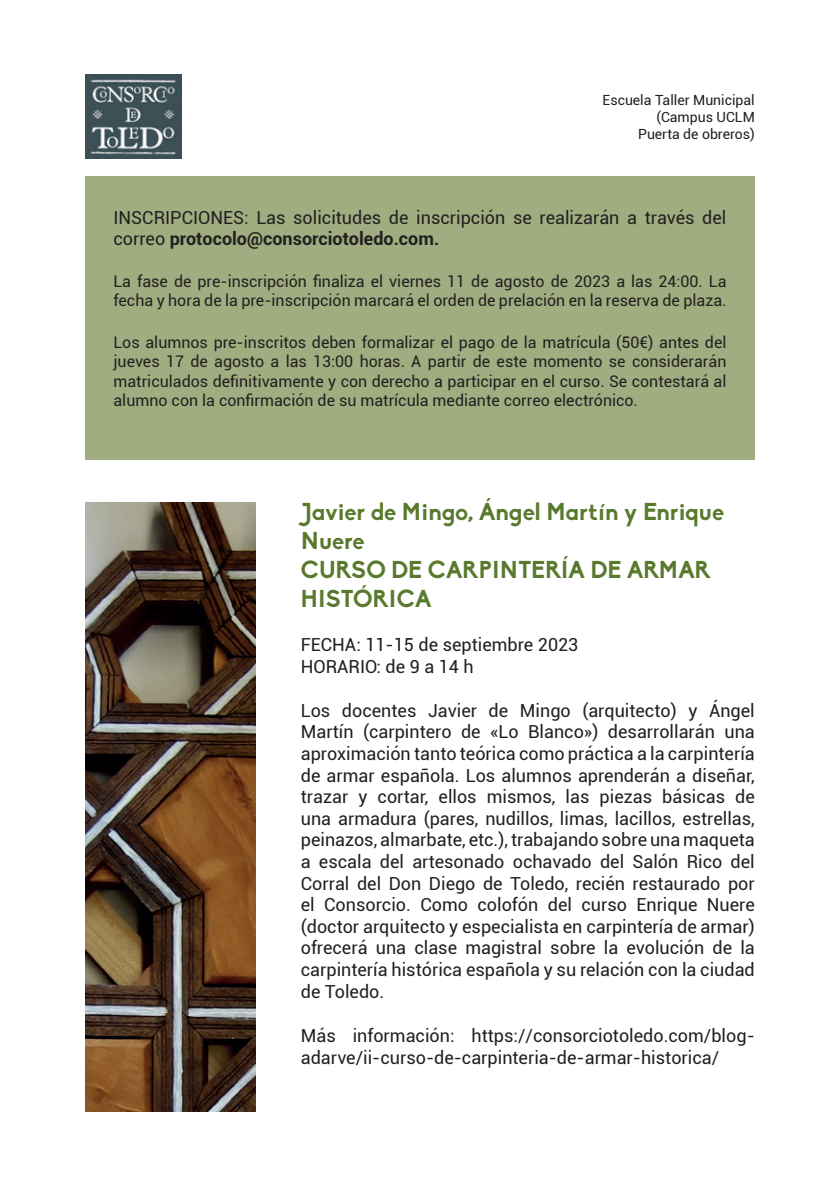
<style>
.page{position:relative;width:840px;height:1191px;background:#fff}
.page>*{position:absolute;margin:0;border:0;box-sizing:border-box;transform-origin:0 0}
.t1{font:700 24px/28.8px "Biko";color:#59792d}
.t2{font:18px/21.6px "Roboto";color:#231f20}
.t3{font:16px/19.2px "Roboto";color:#231f20}
.t4{font:14px/16.8px "Roboto";color:#231f20;text-align:right}
.s1{font-weight:700}
</style>
<div class="page">
<img style="left:85px;top:502px;width:170px;height:609px">
<div style="left:85px;top:176px;width:669px;height:283px;background:#9fad80"></div>
<img style="left:85px;top:74px;width:96px;height:85px">
<p class="t4" style="left:602px;top:91px;width:154px">Escuela Taller Municipal (Campus UCLM<br>Puerta de obreros)</p>
<p class="t2" style="left:113px;top:206px;width:614px">INSCRIPCIONES: Las solicitudes de inscripción se realizarán a través del correo <span class="s1">protocolo@consorciotoledo.com.</span></p>
<p class="t3" style="left:113px;top:271px;width:614px">La fase de pre-inscripción finaliza el viernes 11 de agosto de 2023 a las 24:00. La fecha y hora de la pre-inscripción marcará el orden de prelación en la reserva de plaza.</p>
<p class="t3" style="left:113px;top:332px;width:614px;text-align:justify">Los alumnos pre-inscritos deben formalizar el pago de la matrícula (50€) antes del jueves 17 de agosto a las 13:00 horas. A partir de este momento se considerarán matriculados definitivamente y con derecho a participar en el curso. Se contestará al alumno con la confirmación de su matrícula mediante correo electrónico.</p>
<h1 class="t1" style="left:300px;top:497px;width:425px">Javier de Mingo, Ángel Martín y Enrique<br>Nuere<br>CURSO DE CARPINTERÍA DE ARMAR<br>HISTÓRICA</h1>
<p class="t2" style="left:300px;top:633px;width:279px">FECHA: 11-15 de septiembre 2023<br>HORARIO: de 9 a 14 h</p>
<p class="t2" style="left:300px;top:699px;width:455px;text-align:justify">Los docentes Javier de Mingo (arquitecto) y Ángel Martín (carpintero de «Lo Blanco») desarrollarán una aproximación tanto teórica como práctica a la carpintería de armar española. Los alumnos aprenderán a diseñar, trazar y cortar, ellos mismos, las piezas básicas de una armadura (pares, nudillos, limas, lacillos, estrellas, peinazos, almarbate, etc.), trabajando sobre una maqueta a escala del artesonado ochavado del Salón Rico del Corral del Don Diego de Toledo, recién restaurado por el Consorcio. Como colofón del curso Enrique Nuere (doctor arquitecto y especialista en carpintería de armar) ofrecerá una clase magistral sobre la evolución de la carpintería histórica española y su relación con la ciudad de Toledo.</p>
<p class="t2" style="left:300px;top:1024px;width:455px">Más información: https://consorciotoledo.com/blog&shy;adarve/ii-curso-de-carpinteria-de-armar-historica/</p>
</div>
